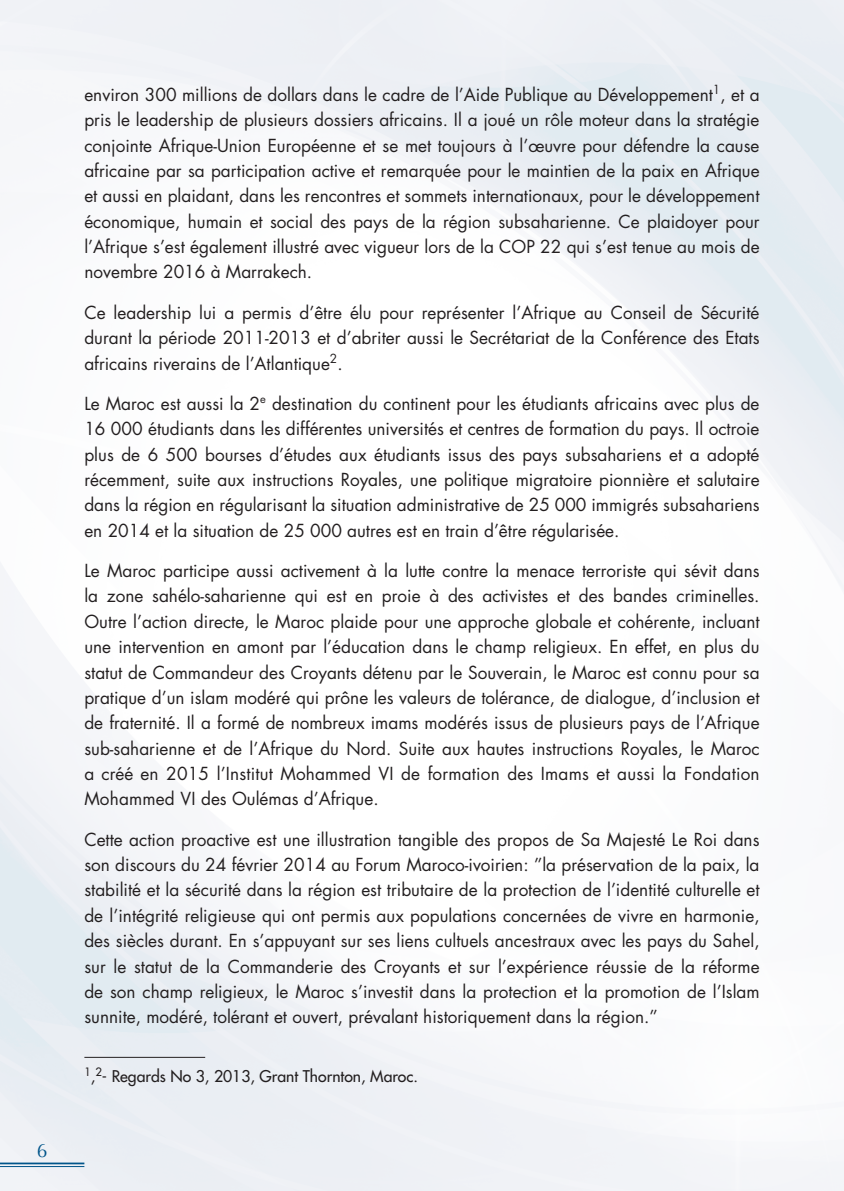
<style>
.page{position:relative;width:844px;height:1191px;background:#fff}
.page>*{position:absolute;margin:0;border:0;box-sizing:border-box;transform-origin:0 0}
.t1{font:19.25px "Optima";color:#01558a}
.t2{font:17.5px/25.4px "Futura";color:#231f20;text-align:justify}
.t3{font:15.75px "Futura";color:#231f20}
</style>
<div class="page">
<hr style="left:0;top:1162px;width:84px;height:2px;background:#01558a">
<hr style="left:0;top:1166px;width:84px;height:1px;background:#01558a">
<hr style="left:84px;top:1057px;width:121px;height:1px;background:#231f20">
<p class="t1" style="left:37px;top:1139px;width:12px">6</p>
<p class="t2" style="left:84px;top:81px;width:676px">environ 300 millions de dollars dans le cadre de l’Aide Publique au Développement<sup>1</sup>, et a pris le leadership de plusieurs dossiers africains. Il a joué un rôle moteur dans la stratégie conjointe Afrique-Union Européenne et se met toujours à l’œuvre pour défendre la cause africaine par sa participation active et remarquée pour le maintien de la paix en Afrique et aussi en plaidant, dans les rencontres et sommets internationaux, pour le développement économique, humain et social des pays de la région subsaharienne. Ce plaidoyer pour l’Afrique s’est également illustré avec vigueur lors de la COP 22 qui s’est tenue au mois de novembre 2016 à Marrakech.</p>
<p class="t2" style="left:84px;top:299px;width:676px">Ce leadership lui a permis d’être élu pour représenter l’Afrique au Conseil de Sécurité durant la période 2011-2013 et d’abriter aussi le Secrétariat de la Conférence des Etats africains riverains de l’Atlantique<sup>2</sup>.</p>
<p class="t2" style="left:84px;top:390px;width:676px">Le Maroc est aussi la 2<sup>e</sup> destination du continent pour les étudiants africains avec plus de 16 000 étudiants dans les différentes universités et centres de formation du pays. Il octroie plus de 6 500 bourses d’études aux étudiants issus des pays subsahariens et a adopté récemment, suite aux instructions Royales, une politique migratoire pionnière et salutaire dans la région en régularisant la situation administrative de 25 000 immigrés subsahariens en 2014 et la situation de 25 000 autres est en train d’être régularisée.</p>
<p class="t2" style="left:84px;top:557px;width:676px">Le Maroc participe aussi activement à la lutte contre la menace terroriste qui sévit dans la zone sahélo-saharienne qui est en proie à des activistes et des bandes criminelles.<br>Outre l’action directe, le Maroc plaide pour une approche globale et cohérente, incluant une intervention en amont par l’éducation dans le champ religieux. En effet, en plus du statut de Commandeur des Croyants détenu par le Souverain, le Maroc est connu pour sa pratique d’un islam modéré qui prône les valeurs de tolérance, de dialogue, d’inclusion et de fraternité. Il a formé de nombreux imams modérés issus de plusieurs pays de l’Afrique sub-saharienne et de l’Afrique du Nord. Suite aux hautes instructions Royales, le Maroc a créé en 2015 l’Institut Mohammed VI de formation des Imams et aussi la Fondation Mohammed VI des Oulémas d’Afrique.</p>
<p class="t2" style="left:84px;top:826px;width:676px">Cette action proactive est une illustration tangible des propos de Sa Majesté Le Roi dans son discours du 24 février 2014 au Forum Maroco-ivoirien: ’’la préservation de la paix, la stabilité et la sécurité dans la région est tributaire de la protection de l’identité culturelle et de l’intégrité religieuse qui ont permis aux populations concernées de vivre en harmonie, des siècles durant. En s’appuyant sur ses liens cultuels ancestraux avec les pays du Sahel, sur le statut de la Commanderie des Croyants et sur l’expérience réussie de la réforme de son champ religieux, le Maroc s’investit dans la protection et la promotion de l’Islam sunnite, modéré, tolérant et ouvert, prévalant historiquement dans la région.’’</p>
<p class="t3" style="left:84px;top:1066px;width:335px"><sup>1</sup>,<sup>2</sup>- Regards No 3, 2013, Grant Thornton, Maroc.</p>
</div>
